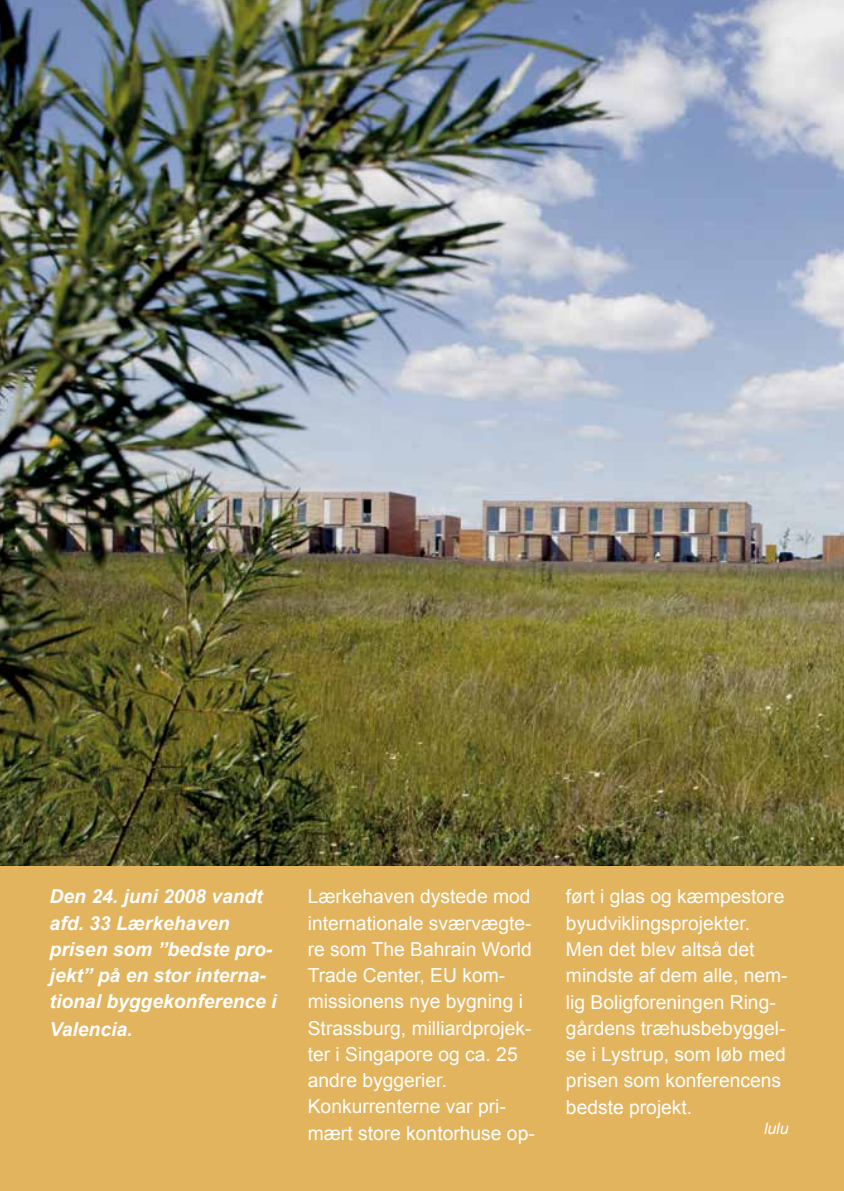
<style>
.page{position:relative;width:844px;height:1191px;background:#fff}
.page>*{position:absolute;margin:0;border:0;box-sizing:border-box;transform-origin:0 0}
.t1{font:19.25px/26.2px "Arial";color:#fff}
.t2{font:italic 700 19.25px/26.2px "Arial";color:#fff}
.t3{font:italic 15.75px "Arial";color:#fff}
</style>
<div class="page">
<img style="left:0;top:0;width:843px;height:866px">
<div style="left:0;top:866px;width:843px;height:325px;background:#e3b45e"></div>
<p class="t2" style="left:50px;top:884px;width:228px">Den 24. juni 2008 vandt afd. 33 Lærkehaven prisen som ”bedste pro&shy;jekt” på en stor interna&shy;tional byggekonference i</p>
<p class="t2" style="left:50px;top:1017px;width:84px">Valencia.</p>
<p class="t1" style="left:308px;top:883px;width:228px">Lærkehaven dystede mod internationale sværvægte&shy;re som The Bahrain World<br>Trade Center, EU kom&shy;missionens nye bygning i<br>Strassburg, milliardprojek&shy;ter i Singapore og ca. 25 andre byggerier.<br>Konkurrenterne var pri&shy;mært store kontorhuse op-</p>
<p class="t1" style="left:566px;top:883px;width:223px">ført i glas og kæmpestore byudviklingsprojekter.<br>Men det blev altså det mindste af dem alle, nem&shy;lig Boligforeningen Ring&shy;gårdens træhusbebyggel&shy;se i Lystrup, som løb med prisen som konferencens bedste projekt.</p>
<p class="t3" style="left:763px;top:1118px;width:26px">lulu</p>
</div>
